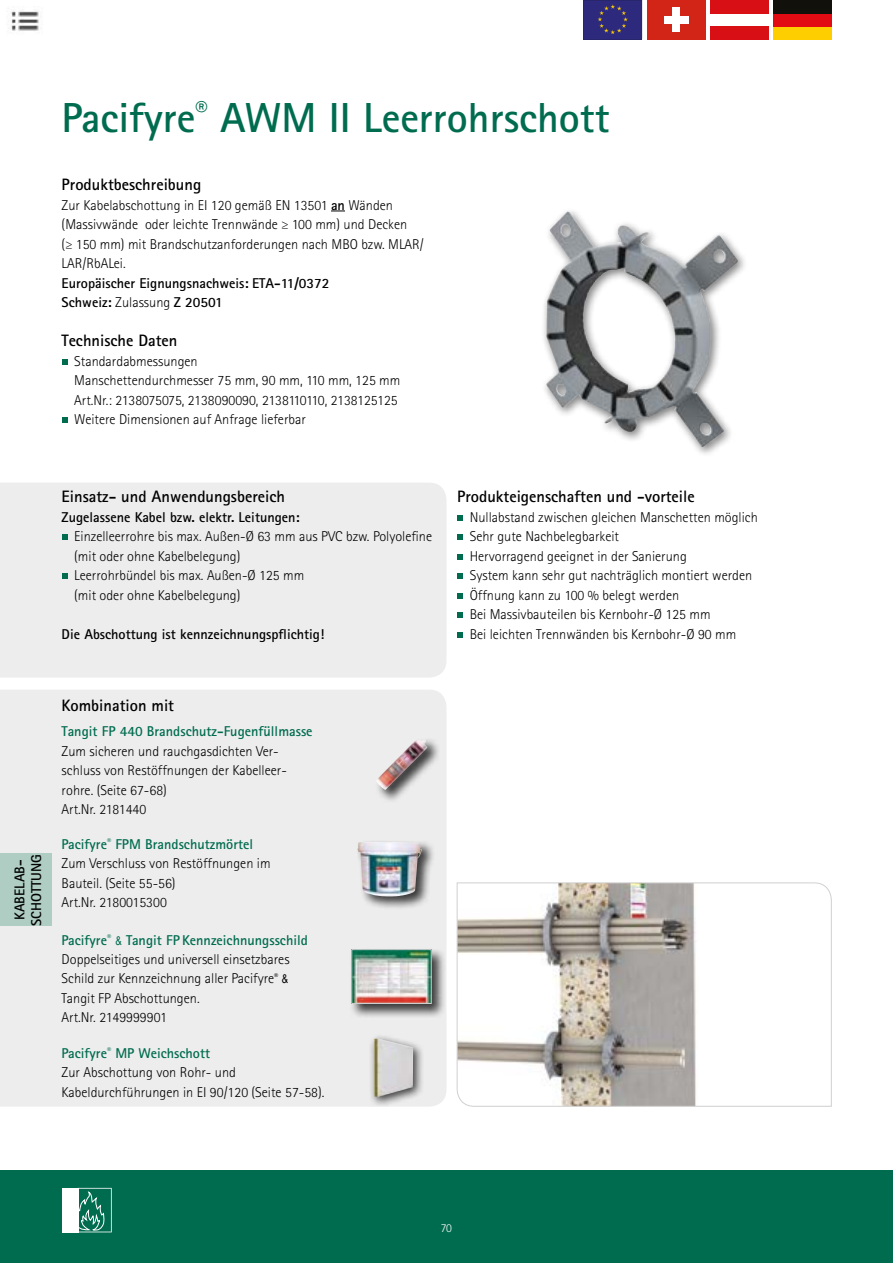
<style>
.page{position:relative;width:893px;height:1263px;background:#fff}
.page>*{position:absolute;margin:0;border:0;box-sizing:border-box;transform-origin:0 0}
.Main_title{font:700 42px "Rotis Sans Serif Std";color:#006c4f}
.Subtitle{font:700 16.5px "Rotis Sans Serif Std";color:#000}
.Plain_text{font:700 16.5px "Rotis Sans Serif Std";color:#000}
.Subtitle-2{font:300 14.25px/19.5px "Rotis Sans Serif Std";color:#000}
.Plain_text-2{font:300 14.25px/19.5px "Rotis Sans Serif Std";color:#000}
.Subtitle-3{font:700 14.25px "Rotis Sans Serif Std";color:#006c4f}
.Subtitle-4{font:700 14.25px "Rotis Sans Serif Std";color:#000}
.Plain_text-3{font:700 14.25px "Rotis Sans Serif Std";color:#000}
.t1{font:300 12px "Rotis Sans Serif Std";color:#fff}
.s1{font-weight:700}
.s2{font-weight:300}
.s3{font-family:"Arial";font-weight:400;font-size:12px}
</style>
<div class="page">
<div style="left:0;top:690px;width:446px;height:417px;background:#ededed"></div>
<div style="left:0;top:483px;width:446px;height:195px;background:#ededed"></div>
<svg style="left:331px;top:211px;width:14px;height:1px"></svg>
<svg style="left:62px;top:534px;width:5px;height:6px"></svg>
<svg style="left:62px;top:573px;width:5px;height:6px"></svg>
<svg style="left:457px;top:515px;width:6px;height:5px"></svg>
<svg style="left:457px;top:534px;width:6px;height:6px"></svg>
<svg style="left:457px;top:554px;width:6px;height:5px"></svg>
<svg style="left:457px;top:573px;width:6px;height:6px"></svg>
<svg style="left:457px;top:593px;width:6px;height:5px"></svg>
<svg style="left:457px;top:612px;width:6px;height:6px"></svg>
<svg style="left:457px;top:632px;width:6px;height:5px"></svg>
<svg style="left:62px;top:359px;width:5px;height:5px"></svg>
<svg style="left:62px;top:417px;width:5px;height:6px"></svg>
<svg style="left:456px;top:882px;width:376px;height:225px"></svg>
<img style="left:546px;top:211px;width:193px;height:237px">
<div style="left:375px;top:736px;width:66px;height:68px;background:#000;opacity:.75"></div>
<img style="left:376px;top:738px;width:42px;height:52px">
<div style="left:350px;top:947px;width:96px;height:71px;background:#000;opacity:.75"></div>
<img style="left:353px;top:951px;width:77px;height:51px">
<div style="left:351px;top:949px;width:81px;height:55px;border:1px solid #d0d0d0"></div>
<div style="left:356px;top:840px;width:79px;height:71px;background:#000;opacity:.75"></div>
<img style="left:357px;top:842px;width:19px;height:54px">
<div style="left:647px;top:0;width:58px;height:39px;background:#d22417"></div>
<div style="left:664px;top:16px;width:24px;height:7px;background:#fff"></div>
<div style="left:673px;top:8px;width:7px;height:24px;background:#fff"></div>
<div style="left:773px;top:26px;width:58px;height:13px;background:#ffce00"></div>
<div style="left:773px;top:13px;width:58px;height:13px;background:#e30b13"></div>
<div style="left:773px;top:0;width:58px;height:13px;background:#12100b"></div>
<div style="left:710px;top:26px;width:59px;height:13px;background:#d90f16"></div>
<div style="left:710px;top:0;width:59px;height:13px;background:#d90f16"></div>
<svg style="left:583px;top:0;width:59px;height:39px;background:#332d78"></svg>
<div style="left:369px;top:1034px;width:54px;height:73px;background:#000;opacity:.75"></div>
<img style="left:374px;top:1038px;width:39px;height:59px">
<div style="left:0;top:853px;width:51px;height:73px;background:#afcdc3"></div>
<img style="left:11px;top:11px;width:28px;height:20px">
<div style="left:0;top:1170px;width:893px;height:93px;background:#006c4f"></div>
<svg style="left:78px;top:1188px;width:34px;height:44px"></svg>
<div style="left:62px;top:1188px;width:16px;height:44px;background:#fff"></div>
<p class="Main_title" style="left:62px;top:91px;width:549px">Pacifyre<sup>®</sup> AWM II Leerrohrschott</p>
<p class="Subtitle" style="left:62px;top:174px;width:141px">Produktbeschreibung</p>
<p class="Subtitle-2" style="left:62px;top:195px;width:364px">Zur Kabelabschottung in EI 120 gemäß EN 13501 <span class="s1">an</span> Wänden (Massivwände oder leichte Trennwände ≥ 100 mm) und Decken<br>(≥ 150 mm) mit Brandschutzanforderungen nach MBO bzw. MLAR/ LAR/RbALei.</p>
<p class="Subtitle-4" style="left:62px;top:274px;width:269px">Europäischer Eignungsnachweis: ETA-11/0372</p>
<p class="Subtitle-4" style="left:62px;top:293px;width:163px">Schweiz: <span class="s2">Zulassung</span> Z 20501</p>
<p class="Plain_text" style="left:62px;top:330px;width:117px">Technische Daten</p>
<p class="Plain_text-2" style="left:74px;top:351px;width:328px">Standardabmessungen<br>Manschettendurchmesser 75 mm, 90 mm, 110 mm, 125 mm<br>Art.Nr.: 2138075075, 2138090090, 2138110110, 2138125125</p>
<p class="Plain_text-2" style="left:74px;top:410px;width:233px">Weitere Dimensionen auf Anfrage lieferbar</p>
<p class="Subtitle" style="left:62px;top:486px;width:225px">Einsatz- und Anwendungsbereich</p>
<p class="Subtitle-4" style="left:62px;top:508px;width:240px">Zugelassene Kabel bzw. elektr. Leitungen:</p>
<p class="Subtitle-2" style="left:74px;top:526px;width:359px">Einzelleerrohre bis max. Außen-Ø 63 mm aus PVC bzw. Polyolefine (mit oder ohne Kabelbelegung)</p>
<p class="Subtitle-2" style="left:74px;top:565px;width:232px">Leerrohrbündel bis max. Außen-Ø 125 mm (mit oder ohne Kabelbelegung)</p>
<p class="Plain_text-3" style="left:62px;top:625px;width:264px">Die Abschottung ist kennzeichnungspflichtig!</p>
<p class="Subtitle-4" style="left:11px;top:920px;width:62px;rotate:-90deg">KABELAB-</p>
<p class="Subtitle-4" style="left:27px;top:926px;width:73px;rotate:-90deg">SCHOTTUNG</p>
<p class="Plain_text" style="left:62px;top:695px;width:114px">Kombination mit</p>
<p class="Subtitle-3" style="left:62px;top:722px;width:252px">Tangit FP 440 Brandschutz-Fugenfüllmasse</p>
<p class="Plain_text-2" style="left:62px;top:741px;width:227px">Zum sicheren und rauchgasdichten Ver&shy;schluss von Restöffnungen der Kabelleer&shy;rohre. (Seite 67-68)</p>
<p class="Plain_text-2" style="left:62px;top:799px;width:86px">Art.Nr. 2181440</p>
<p class="Subtitle-3" style="left:62px;top:835px;width:193px">Pacifyre<sup>®</sup> FPM Brandschutzmörtel</p>
<p class="Plain_text-2" style="left:62px;top:854px;width:210px">Zum Verschluss von Restöffnungen im<br>Bauteil. (Seite 55-56)</p>
<p class="Plain_text-2" style="left:62px;top:893px;width:107px">Art.Nr. 2180015300</p>
<p class="Subtitle-3" style="left:62px;top:931px;width:248px">Pacifyre<sup>®</sup> <span class="s3">&amp;</span> Tangit FP Kennzeichnungsschild</p>
<p class="Plain_text-2" style="left:62px;top:949px;width:229px;text-align:justify">Doppelseitiges und universell einsetzbares Schild zur Kennzeichnung aller Pacifyre<sup>®</sup> <span class="s3">&amp; </span>Tangit FP Abschottungen.</p>
<p class="Plain_text-2" style="left:62px;top:1008px;width:107px">Art.Nr. 2149999901</p>
<p class="Subtitle-3" style="left:62px;top:1044px;width:150px">Pacifyre<sup>®</sup> MP Weichschott</p>
<p class="Subtitle-2" style="left:62px;top:1063px;width:176px">Zur Abschottung von Rohr- und</p>
<p class="Subtitle-2" style="left:62px;top:1082px;width:264px">Kabeldurchführungen in EI 90/120 (Seite 57-58).</p>
<p class="Subtitle" style="left:457px;top:486px;width:239px">Produkteigenschaften und -vorteile</p>
<p class="Subtitle-2" style="left:470px;top:507px;width:290px">Nullabstand zwischen gleichen Manschetten möglich</p>
<p class="Subtitle-2" style="left:470px;top:526px;width:151px">Sehr gute Nachbelegbarkeit</p>
<p class="Subtitle-2" style="left:470px;top:546px;width:219px">Hervorragend geeignet in der Sanierung</p>
<p class="Subtitle-2" style="left:470px;top:565px;width:284px">System kann sehr gut nachträglich montiert werden</p>
<p class="Subtitle-2" style="left:470px;top:585px;width:211px">Öffnung kann zu 100 % belegt werden</p>
<p class="Subtitle-2" style="left:470px;top:604px;width:242px">Bei Massivbauteilen bis Kernbohr-Ø 125 mm</p>
<p class="Subtitle-2" style="left:470px;top:624px;width:268px">Bei leichten Trennwänden bis Kernbohr-Ø 90 mm</p>
<p class="t1" style="left:441px;top:1221px;width:13px">70</p>
</div>
